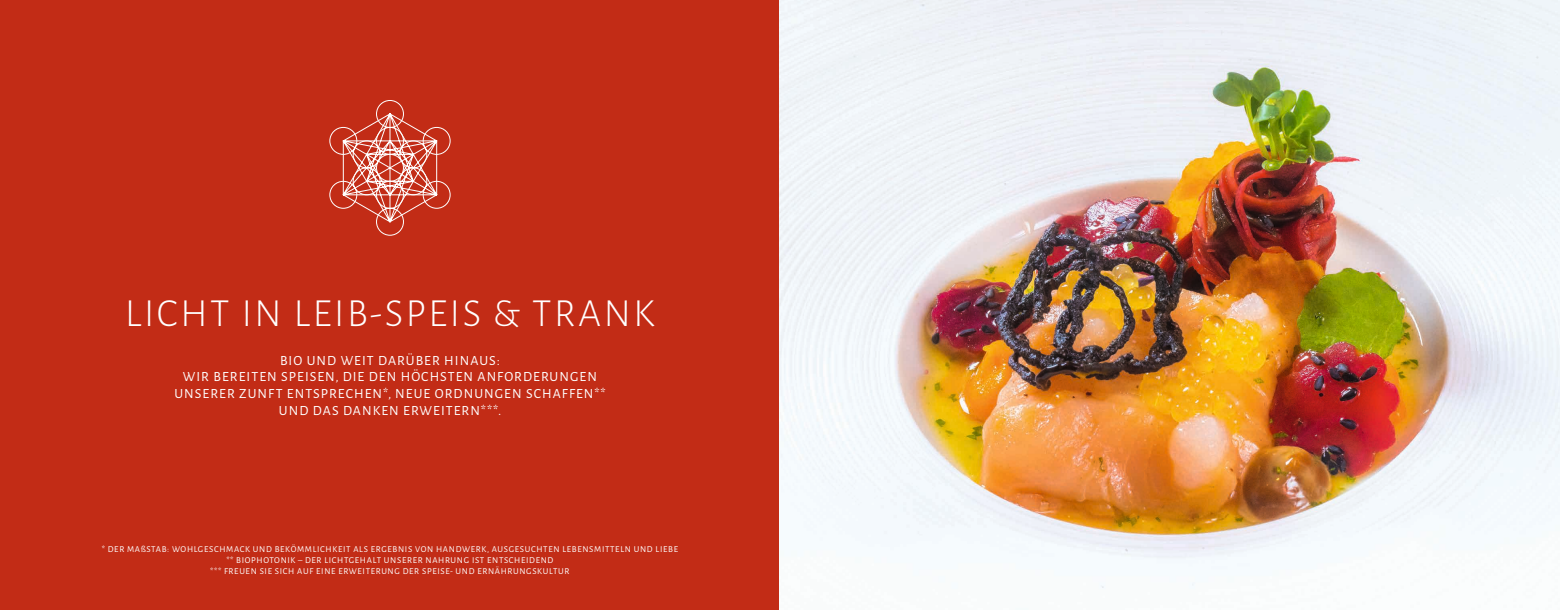
<style>
.page{position:relative;width:1560px;height:610px;background:#fff}
.page>*{position:absolute;margin:0;border:0;box-sizing:border-box;transform-origin:0 0}
.t1{font:300 40px "Alegreya Sans";letter-spacing:.065em;color:#fff}
.t2{font:14px/16.8px "Alegreya Sans";letter-spacing:.075em;color:#fff;text-align:center}
.t3{font:9px/11px "Alegreya Sans";letter-spacing:.075em;color:#fff;text-align:center}
</style>
<div class="page">
<div style="left:0;top:0;width:780px;height:609px;background:#c22c16"></div>
<img style="left:780px;top:0;width:779px;height:588px">
<svg style="left:329px;top:100px;width:121px;height:136px"></svg>
<h1 class="t1" style="left:125px;top:287px;width:531px">LICHT IN LEIB-SPEIS &amp; TRANK</h1>
<h2 class="t2" style="left:174px;top:351px;width:433px">BIO UND WEIT DARÜBER HINAUS:<br>WIR BEREITEN SPEISEN, DIE DEN HÖCHSTEN ANFORDERUNGEN UNSERER ZUNFT ENTSPRECHEN*, NEUE ORDNUNGEN SCHAFFEN** UND DAS DANKEN ERWEITERN***.</h2>
<p class="t3" style="left:102px;top:543px;width:577px">* DER MAßSTAB: WOHLGESCHMACK UND BEKÖMMLICHKEIT ALS ERGEBNIS VON HANDWERK, AUSGESUCHTEN LEBENSMITTELN UND LIEBE ** BIOPHOTONIK – DER LICHTGEHALT UNSERER NAHRUNG IST ENTSCHEIDEND<br>*** FREUEN SIE SICH AUF EINE ERWEITERUNG DER SPEISE- UND ERNÄHRUNGSKULTUR</p>
</div>
